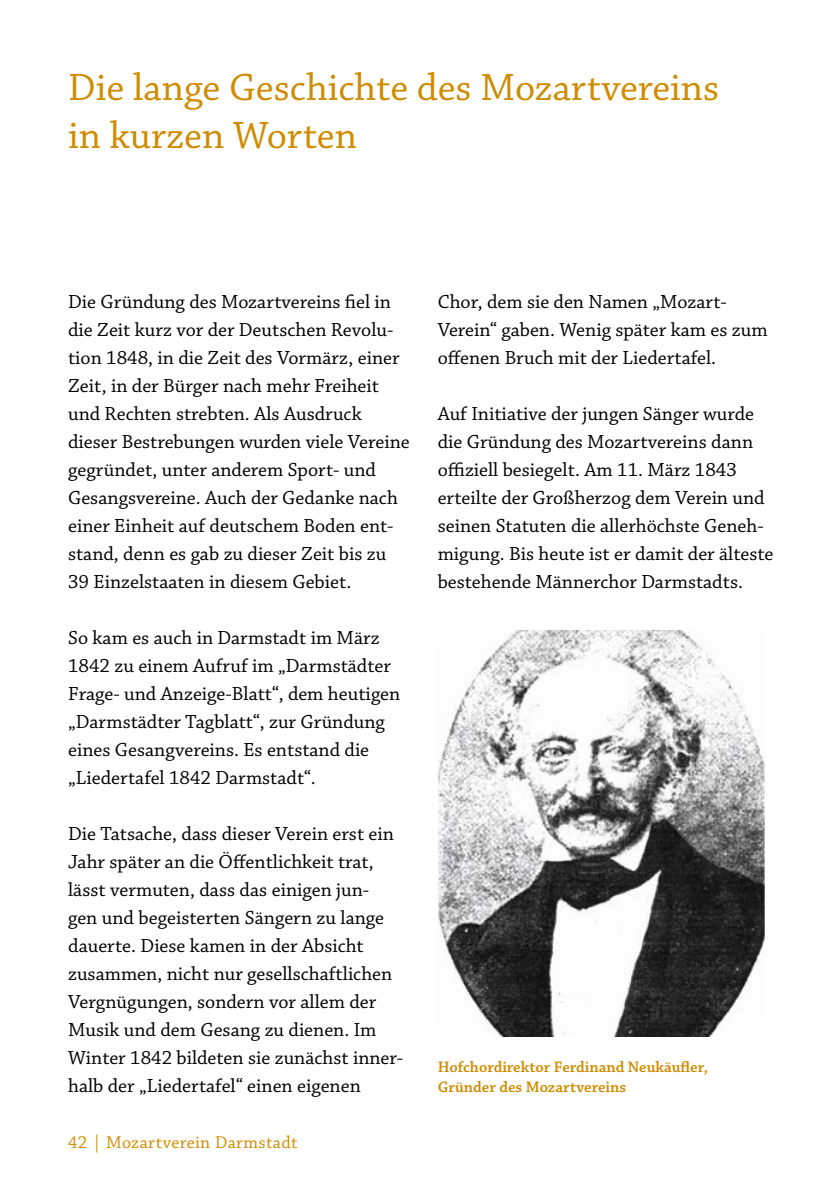
<style>
.page{position:relative;width:840px;height:1191px;background:#fff}
.page>*{position:absolute;margin:0;border:0;box-sizing:border-box;transform-origin:0 0}
.t1{font:40px/48px "Chaparral Pro";color:#d08b00}
.t2{font:20px/28px "Chaparral Pro";color:#000}
.t3{font:18px "Chaparral Pro";letter-spacing:.02em;color:#d08b00}
.t4{font:600 16px/20px "Chaparral Pro";color:#d08b00}
</style>
<div class="page">
<img style="left:437px;top:630px;width:326px;height:406px">
<h1 class="t1" style="left:68px;top:65px;width:652px">Die lange Geschichte des Mozartvereins in kurzen Worten</h1>
<p class="t2" style="left:68px;top:288px;width:343px">Die Gründung des Mozartvereins fiel in die Zeit kurz vor der Deutschen Revolu&shy;tion 1848, in die Zeit des Vormärz, einer Zeit, in der Bürger nach mehr Freiheit und Rechten strebten. Als Ausdruck dieser Bestrebungen wurden viele Vereine gegründet, unter anderem Sport- und Gesangsvereine. Auch der Gedanke nach einer Einheit auf deutschem Boden ent&shy;stand, denn es gab zu dieser Zeit bis zu 39 Einzelstaaten in diesem Gebiet.</p>
<p class="t2" style="left:68px;top:624px;width:333px">So kam es auch in Darmstadt im März 1842 zu einem Aufruf im „Darmstädter Frage- und Anzeige-Blatt“, dem heutigen „Darmstädter Tagblatt“, zur Gründung eines Gesangvereins. Es entstand die „Liedertafel 1842 Darmstadt“.</p>
<p class="t2" style="left:68px;top:820px;width:336px">Die Tatsache, dass dieser Verein erst ein Jahr später an die Öffentlichkeit trat, lässt vermuten, dass das einigen jun&shy;gen und begeisterten Sängern zu lange dauerte. Diese kamen in der Absicht zusammen, nicht nur gesellschaftlichen Vergnügungen, sondern vor allem der Musik und dem Gesang zu dienen. Im Winter 1842 bildeten sie zunächst inner&shy;halb der „Liedertafel“ einen eigenen</p>
<p class="t3" style="left:68px;top:1132px;width:231px">42 | Mozartverein Darmstadt</p>
<p class="t2" style="left:437px;top:288px;width:331px">Chor, dem sie den Namen „Mozart-<br>Verein“ gaben. Wenig später kam es zum offenen Bruch mit der Liedertafel.</p>
<p class="t2" style="left:437px;top:400px;width:337px">Auf Initiative der jungen Sänger wurde die Gründung des Mozartvereins dann offiziell besiegelt. Am 11. März 1843 erteilte der Großherzog dem Verein und seinen Statuten die allerhöchste Geneh&shy;migung. Bis heute ist er damit der älteste bestehende Männerchor Darmstadts.</p>
<p class="t4" style="left:437px;top:1057px;width:272px">Hofchordirektor Ferdinand Neukäufler,<br>Gründer des Mozartvereins</p>
</div>
